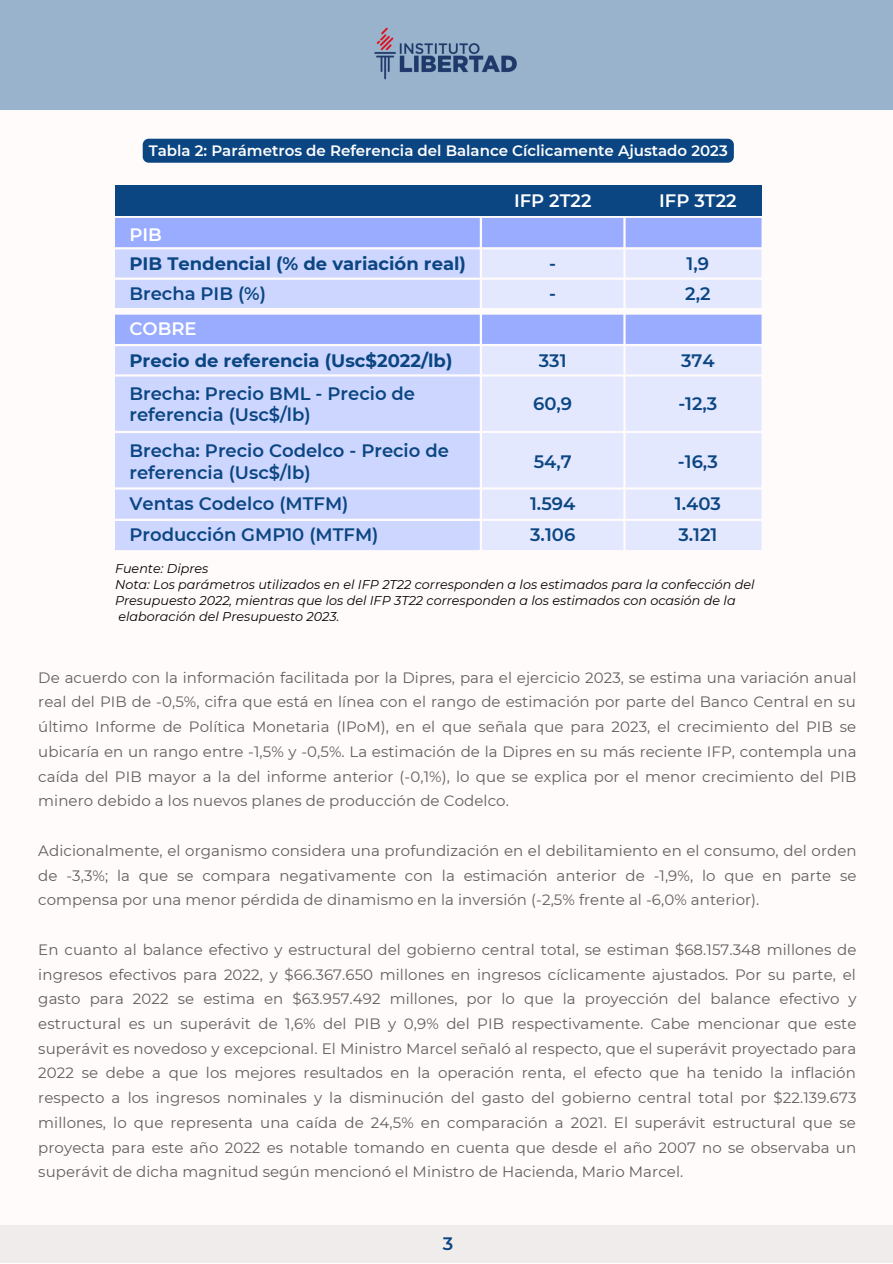
<style>
.page{position:relative;width:893px;height:1264px;background:#fff}
.page>*{position:absolute;margin:0;border:0;box-sizing:border-box;transform-origin:0 0}
.t1{font:600 18px/30.5px "Montserrat";color:#0b4682}
.t2{font:700 18px "Montserrat";color:#0b4682}
.t3{font:600 18px "Montserrat";color:#fff}
.t4{font:15px/24.8px "Montserrat";letter-spacing:.005em;color:#625e5d;text-align:justify}
.t5{font:600 15px "Montserrat";color:#fff}
.t6{font:italic 12.75px/15.9px "Montserrat";color:#000}
</style>
<div class="page">
<div style="left:0;top:0;width:892px;height:1262px;background:#fffbfa"></div>
<svg style="left:115px;top:218px;width:646px;height:90px;background:#c4cffe"></svg>
<div style="left:115px;top:315px;width:646px;height:29px;background:#99acff"></div>
<div style="left:115px;top:346px;width:364px;height:204px;background:#cdd6ff"></div>
<div style="left:482px;top:346px;width:279px;height:204px;background:#e3e8ff"></div>
<div style="left:115px;top:186px;width:646px;height:30px;background:#0b4682"></div>
<div style="left:143px;top:139px;width:590px;height:24px;background:#0b4682;border-radius:6px"></div>
<div style="left:0;top:0;width:892px;height:109px;background:#9ab3cc"></div>
<img style="left:374px;top:27px;width:143px;height:53px">
<div style="left:0;top:1225px;width:892px;height:37px;background:#f0eceb"></div>
<p class="t5" style="left:149px;top:142px;width:580px">Tabla 2: Parámetros de Referencia del Balance Cíclicamente Ajustado 2023</p>
<p class="t3" style="left:514px;top:189px;width:79px">IFP 2T22</p>
<p class="t3" style="left:129px;top:223px;width:34px">PIB</p>
<p class="t3" style="left:659px;top:189px;width:79px">IFP 3T22</p>
<p class="t2" style="left:129px;top:252px;width:338px">PIB Tendencial (% de variación real)</p>
<p class="t1" style="left:129px;top:279px;width:138px">Brecha PIB (%)</p>
<p class="t3" style="left:129px;top:317px;width:69px">COBRE</p>
<p class="t2" style="left:129px;top:349px;width:324px">Precio de referencia (Usc$2022/lb)</p>
<p class="t1" style="left:129px;top:382px;width:287px;line-height:21.3px">Brecha: Precio BML - Precio de referencia (Usc$/lb)</p>
<p class="t1" style="left:129px;top:440px;width:321px;line-height:21.3px">Brecha: Precio Codelco - Precio de referencia (Usc$/lb)</p>
<p class="t1" style="left:129px;top:488px;width:250px">Ventas Codelco (MTFM)<br>Producción GMP10 (MTFM)</p>
<p class="t1" style="left:549px;top:248px;width:8px">-</p>
<p class="t1" style="left:549px;top:278px;width:8px">-</p>
<p class="t1" style="left:538px;top:345px;width:29px">331</p>
<p class="t1" style="left:533px;top:389px;width:41px">60,9</p>
<p class="t1" style="left:533px;top:446px;width:40px">54,7</p>
<p class="t1" style="left:530px;top:488px;width:47px">1.594<br>3.106</p>
<p class="t1" style="left:686px;top:248px;width:24px">1,9</p>
<p class="t1" style="left:685px;top:279px;width:27px">2,2</p>
<p class="t1" style="left:681px;top:345px;width:35px">374</p>
<p class="t1" style="left:678px;top:389px;width:41px">-12,3</p>
<p class="t1" style="left:678px;top:446px;width:41px">-16,3</p>
<p class="t1" style="left:674px;top:488px;width:48px">1.403<br>3.121</p>
<p class="t6" style="left:115px;top:560px;width:641px">Fuente: Dipres<br>Nota: Los parámetros utilizados en el IFP 2T22 corresponden a los estimados para la confección del Presupuesto 2022, mientras que los del IFP 3T22 corresponden a los estimados con ocasión de la elaboración del Presupuesto 2023.</p>
<p class="t4" style="left:38px;top:665px;width:819px">De acuerdo con la información facilitada por la Dipres, para el ejercicio 2023, se estima una variación anual real del PIB de -0,5%, cifra que está en línea con el rango de estimación por parte del Banco Central en su último Informe de Política Monetaria (IPoM), en el que señala que para 2023, el crecimiento del PIB se ubicaría en un rango entre -1,5% y -0,5%. La estimación de la Dipres en su más reciente IFP, contempla una caída del PIB mayor a la del informe anterior (-0,1%), lo que se explica por el menor crecimiento del PIB minero debido a los nuevos planes de producción de Codelco.</p>
<p class="t4" style="left:38px;top:838px;width:819px">Adicionalmente, el organismo considera una profundización en el debilitamiento en el consumo, del orden de -3,3%; la que se compara negativamente con la estimación anterior de -1,9%, lo que en parte se compensa por una menor pérdida de dinamismo en la inversión (-2,5% frente al -6,0% anterior).</p>
<p class="t4" style="left:38px;top:937px;width:819px">En cuanto al balance efectivo y estructural del gobierno central total, se estiman $68.157.348 millones de ingresos efectivos para 2022, y $66.367.650 millones en ingresos cíclicamente ajustados. Por su parte, el gasto para 2022 se estima en $63.957.492 millones, por lo que la proyección del balance efectivo y estructural es un superávit de 1,6% del PIB y 0,9% del PIB respectivamente. Cabe mencionar que este superávit es novedoso y excepcional. El Ministro Marcel señaló al respecto, que el superávit proyectado para 2022 se debe a que los mejores resultados en la operación renta, el efecto que ha tenido la inflación respecto a los ingresos nominales y la disminución del gasto del gobierno central total por $22.139.673 millones, lo que representa una caída de 24,5% en comparación a 2021. El superávit estructural que se proyecta para este año 2022 es notable tomando en cuenta que desde el año 2007 no se observaba un superávit de dicha magnitud según mencionó el Ministro de Hacienda, Mario Marcel.</p>
<p class="t1" style="left:443px;top:1228px;width:12px">3</p>
</div>
